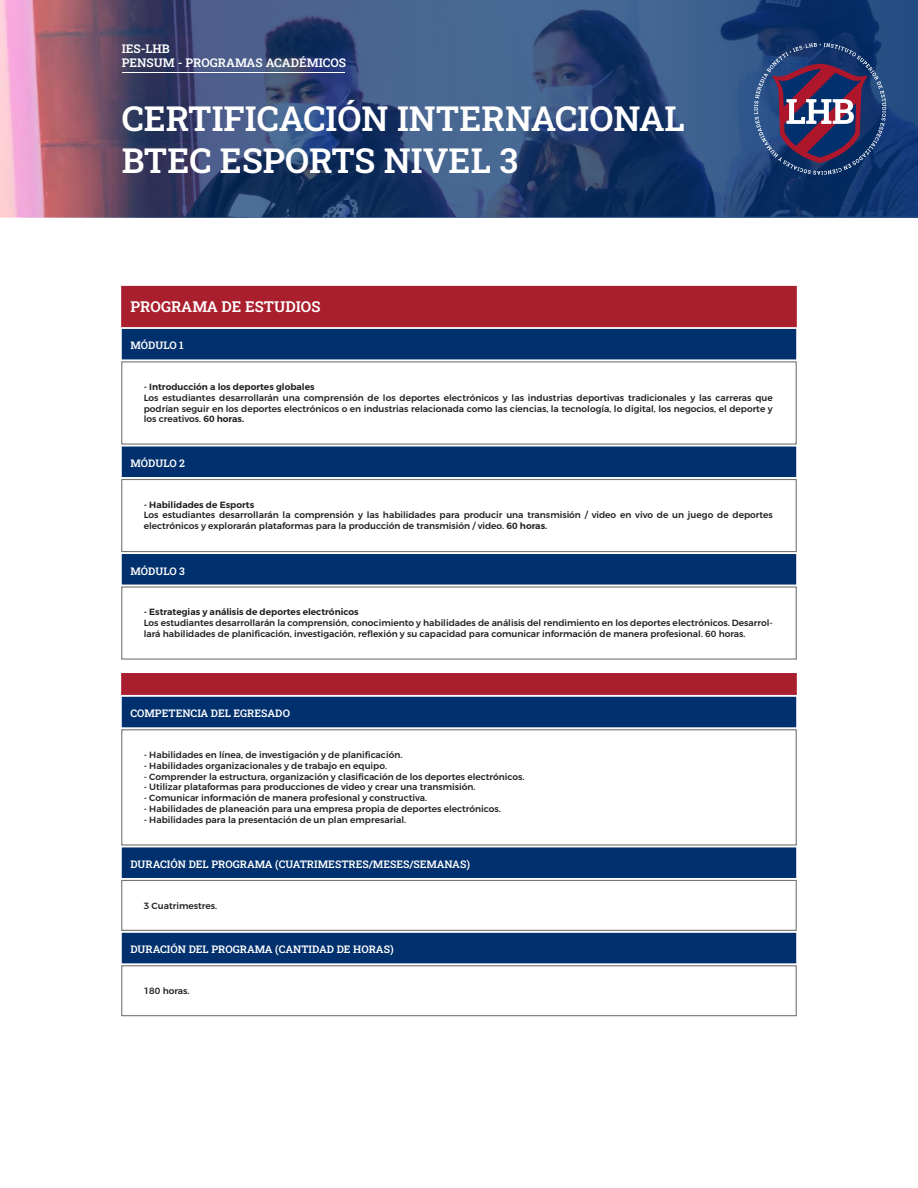
<style>
.page{position:relative;width:918px;height:1188px;background:#fff}
.page>*{position:absolute;margin:0;border:0;box-sizing:border-box;transform-origin:0 0}
.t1{font:34.5px/41.4px "Roboto Slab";color:#fff}
.t2{font:15px "Roboto Slab";color:#fff}
.t3{font:12px/14.4px "Roboto Slab";color:#fff}
.t4{font:10.5px "Roboto Slab";color:#fff}
.t5{font:500 9px/10.8px "Montserrat";color:#1e1e1e}
.t6{font:600 9px "Montserrat";color:#1e1e1e}
.s1{font-weight:600}
</style>
<div class="page">
<div style="left:122px;top:329px;width:674px;height:30px;background:#00306d"></div>
<div style="left:121px;top:286px;width:676px;height:41px;background:#aa1f2e"></div>
<div style="left:121px;top:673px;width:676px;height:22px;background:#aa1f2e;border:1px solid #aa1f2e"></div>
<div style="left:121px;top:361px;width:676px;height:84px;border:1px solid #757575"></div>
<svg style="left:0;top:0;width:918px;height:217px;background:#414f79"></svg>
<div style="left:122px;top:447px;width:674px;height:30px;background:#00306d"></div>
<div style="left:121px;top:479px;width:676px;height:73px;border:1px solid #757575"></div>
<div style="left:122px;top:554px;width:674px;height:31px;background:#00306d"></div>
<div style="left:121px;top:586px;width:676px;height:74px;border:1px solid #757575"></div>
<div style="left:122px;top:847px;width:674px;height:31px;background:#00306d"></div>
<div style="left:121px;top:880px;width:676px;height:51px;border:1px solid #757575"></div>
<div style="left:122px;top:933px;width:674px;height:30px;background:#00306d"></div>
<div style="left:121px;top:965px;width:676px;height:51px;border:1px solid #757575"></div>
<div style="left:122px;top:697px;width:674px;height:30px;background:#00306d"></div>
<div style="left:121px;top:729px;width:676px;height:117px;border:1px solid #757575"></div>
<svg style="left:754px;top:43px;width:132px;height:132px;background:#3f4371"></svg>
<hr style="left:122px;top:72px;width:223px;height:1px;background:#fff">
<h3 class="t3" style="left:122px;top:41px;width:226px">IES-LHB<br>PENSUM - PROGRAMAS ACADÉMICOS</h3>
<h1 class="t1" style="left:122px;top:97px;width:565px">CERTIFICACIÓN INTERNACIONAL<br>BTEC ESPORTS NIVEL 3</h1>
<h2 class="t2" style="left:130px;top:296px;width:191px">PROGRAMA DE ESTUDIOS</h2>
<p class="t4" style="left:130px;top:338px;width:55px">MÓDULO 1</p>
<p class="t6" style="left:144px;top:381px;width:172px">- Introducción a los deportes globales</p>
<p class="t5" style="left:144px;top:392px;width:631px;text-align:justify">Los estudiantes desarrollarán una comprensión de los deportes electrónicos y las industrias deportivas tradicionales y las carreras que podrían seguir en los deportes electrónicos o en industrias relacionada como las ciencias, la tecnología, lo digital, los negocios, el deporte y los creativos. <span class="s1">60 horas.</span></p>
<p class="t4" style="left:130px;top:456px;width:56px">MÓDULO 2</p>
<p class="t6" style="left:144px;top:499px;width:112px">- Habilidades de Esports</p>
<p class="t5" style="left:144px;top:510px;width:631px">Los estudiantes desarrollarán la comprensión y las habilidades para producir una transmisión / video en vivo de un juego de deportes electrónicos y explorarán plataformas para la producción de transmisión / video. <span class="s1">60 horas.</span></p>
<p class="t4" style="left:130px;top:564px;width:56px">MÓDULO 3</p>
<p class="t6" style="left:144px;top:606px;width:216px">- Estrategias y análisis de deportes electrónicos</p>
<p class="t5" style="left:144px;top:617px;width:631px">Los estudiantes desarrollarán la comprensión, conocimiento y habilidades de análisis del rendimiento en los deportes electrónicos. Desarrol&shy;lará habilidades de planificación, investigación, reflexión y su capacidad para comunicar información de manera profesional. 60 horas.</p>
<p class="t4" style="left:130px;top:706px;width:161px">COMPETENCIA DEL EGRESADO</p>
<p class="t5" style="left:144px;top:749px;width:260px">- Habilidades en línea, de investigación y de planificación.</p>
<p class="t5" style="left:144px;top:760px;width:245px">- Habilidades organizacionales y de trabajo en equipo.</p>
<p class="t5" style="left:144px;top:771px;width:382px">- Comprender la estructura, organización y clasificación de los deportes electrónicos.</p>
<p class="t5" style="left:144px;top:782px;width:333px">- Utilizar plataformas para producciones de video y crear una transmisión.</p>
<p class="t5" style="left:144px;top:793px;width:285px">- Comunicar información de manera profesional y constructiva.</p>
<p class="t5" style="left:144px;top:803px;width:359px">- Habilidades de planeación para una empresa propia de deportes electrónicos.</p>
<p class="t5" style="left:144px;top:814px;width:264px">- Habilidades para la presentación de un plan empresarial.</p>
<p class="t4" style="left:130px;top:857px;width:341px">DURACIÓN DEL PROGRAMA (CUATRIMESTRES/MESES/SEMANAS)</p>
<p class="t5" style="left:144px;top:900px;width:75px">3 Cuatrimestres.</p>
<p class="t4" style="left:130px;top:942px;width:265px">DURACIÓN DEL PROGRAMA (CANTIDAD DE HORAS)</p>
<p class="t5" style="left:144px;top:985px;width:47px">180 horas.</p>
</div>
